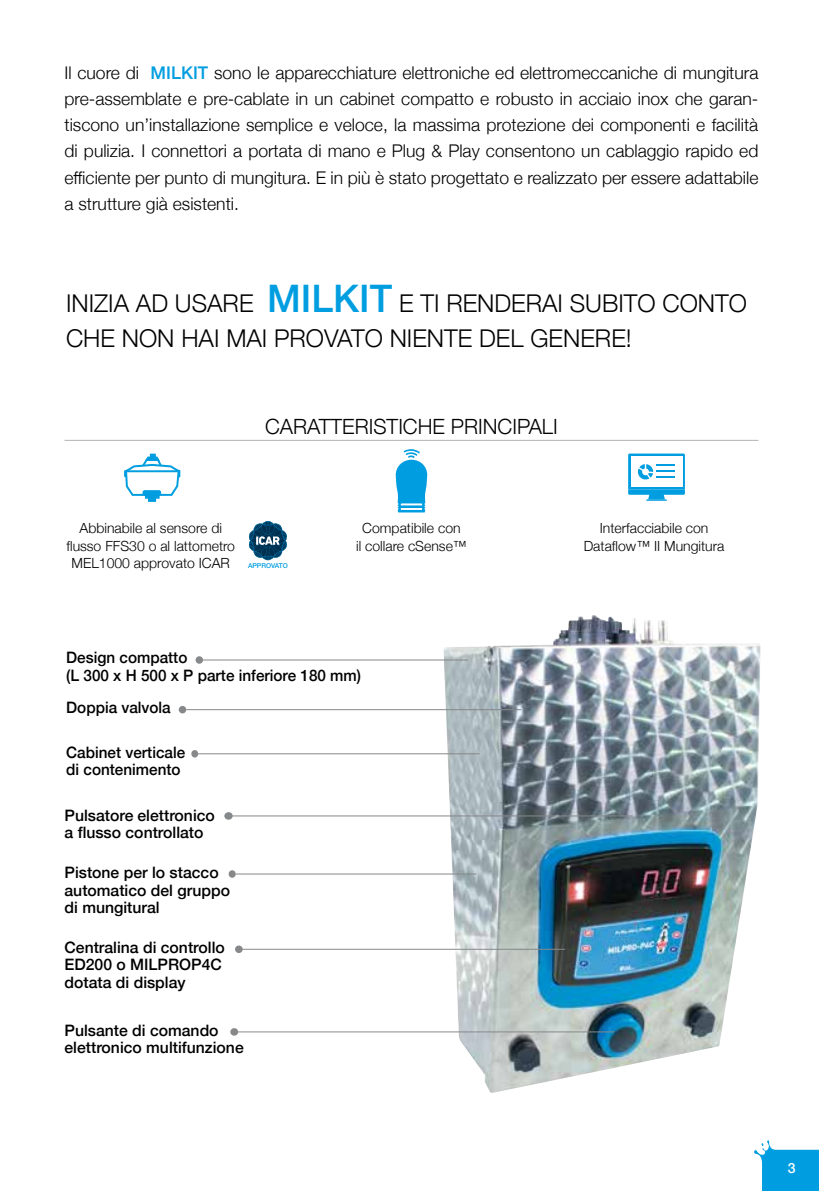
<style>
.page{position:relative;width:819px;height:1191px;background:#fff}
.page>*{position:absolute;margin:0;border:0;box-sizing:border-box;transform-origin:0 0}
.t1{font:300 24.5px/35px "Helvetica Neue";color:#000}
.t2{font:300 21px "Helvetica Neue";color:#000}
.t3{font:300 17.5px/26.2px "Helvetica Neue";color:#000;text-align:justify}
.t4{font:500 15.75px/17.5px "Helvetica Neue";color:#000}
.t5{font:300 14px/17.5px "Helvetica Neue";color:#000;text-align:center}
.t6{font:500 14px "Helvetica Neue";color:#fff}
.t7{font:500 6.65px "Helvetica Neue";color:#009ee0}
.s1{font-weight:500;color:#009ee0}
.s2{font-weight:500;font-size:37.98px;color:#009ee0}
</style>
<div class="page">
<svg style="left:754px;top:1140px;width:65px;height:51px"></svg>
<hr style="left:64px;top:440px;width:694px;height:1px;background:#b1b3b4">
<svg style="left:148px;top:499px;width:8px;height:3px"></svg>
<svg style="left:145px;top:497px;width:15px;height:2px"></svg>
<svg style="left:124px;top:453px;width:57px;height:44px"></svg>
<svg style="left:628px;top:453px;width:57px;height:48px"></svg>
<img style="left:443px;top:615px;width:317px;height:478px">
<hr style="left:186px;top:709px;width:335px;height:1px;background:#87888a">
<div style="left:179px;top:706px;width:7px;height:7px;background:#87888a;border-radius:50%"></div>
<hr style="left:233px;top:815px;width:399px;height:1px;background:#87888a">
<div style="left:224px;top:812px;width:9px;height:7px;background:#87888a;border-radius:50%"></div>
<hr style="left:236px;top:873px;width:240px;height:1px;background:#87888a">
<div style="left:228px;top:870px;width:8px;height:7px;background:#87888a;border-radius:50%"></div>
<hr style="left:198px;top:753px;width:281px;height:1px;background:#87888a">
<div style="left:191px;top:750px;width:7px;height:7px;background:#87888a;border-radius:50%"></div>
<hr style="left:203px;top:659px;width:265px;height:1px;background:#87888a">
<div style="left:195px;top:656px;width:8px;height:8px;background:#87888a;border-radius:50%"></div>
<hr style="left:238px;top:949px;width:327px;height:1px;background:#87888a">
<div style="left:235px;top:945px;width:8px;height:8px;background:#87888a;border-radius:50%"></div>
<hr style="left:238px;top:1031px;width:376px;height:1px;background:#87888a">
<div style="left:230px;top:1028px;width:8px;height:7px;background:#87888a;border-radius:50%"></div>
<svg style="left:249px;top:521px;width:38px;height:39px"></svg>
<svg style="left:395px;top:449px;width:32px;height:63px"></svg>
<p class="t3" style="left:64px;top:58px;width:695px">Il cuore di <span class="s1">MILKIT</span> sono le apparecchiature elettroniche ed elettromeccaniche di mungitura pre-assemblate e pre-cablate in un cabinet compatto e robusto in acciaio inox che garan&shy;tiscono un’installazione semplice e veloce, la massima protezione dei componenti e facilità di pulizia. I connettori a portata di mano e Plug &amp; Play consentono un cablaggio rapido ed efficiente per punto di mungitura. E in più è stato progettato e realizzato per essere adattabile a strutture già esistenti.</p>
<h1 class="t1" style="left:66px;top:284px;width:682px">INIZIA AD USARE <span class="s2">MILKIT</span> E TI RENDERAI SUBITO CONTO<br>CHE NON HAI MAI PROVATO NIENTE DEL GENERE!</h1>
<p class="t2" style="left:265px;top:410px;width:294px">CARATTERISTICHE PRINCIPALI</p>
<p class="t5" style="left:66px;top:518px;width:170px">Abbinabile al sensore di flusso FFS30 o al lattometro<br>MEL1000 approvato ICAR</p>
<p class="t5" style="left:356px;top:518px;width:112px">Compatibile con<br>il collare cSense™</p>
<p class="t5" style="left:583px;top:518px;width:142px">Interfacciabile con<br>Dataflow™ II Mungitura</p>
<p class="t7" style="left:248px;top:560px;width:41px">APPROVATO</p>
<p class="t4" style="left:66px;top:647px;width:296px">Design compatto<br>(L 300 x H 500 x P parte inferiore 180 mm)</p>
<p class="t4" style="left:66px;top:697px;width:106px">Doppia valvola</p>
<p class="t4" style="left:66px;top:742px;width:120px">Cabinet verticale di contenimento</p>
<p class="t4" style="left:64px;top:805px;width:152px">Pulsatore elettronico a flusso controllato</p>
<p class="t4" style="left:64px;top:862px;width:167px">Pistone per lo stacco automatico del gruppo di mungitural</p>
<p class="t4" style="left:64px;top:937px;width:162px">Centralina di controllo<br>ED200 o MILPROP4C dotata di display</p>
<p class="t4" style="left:64px;top:1020px;width:181px">Pulsante di comando elettronico multifunzione</p>
<p class="t6" style="left:788px;top:1156px;width:9px">3</p>
</div>
